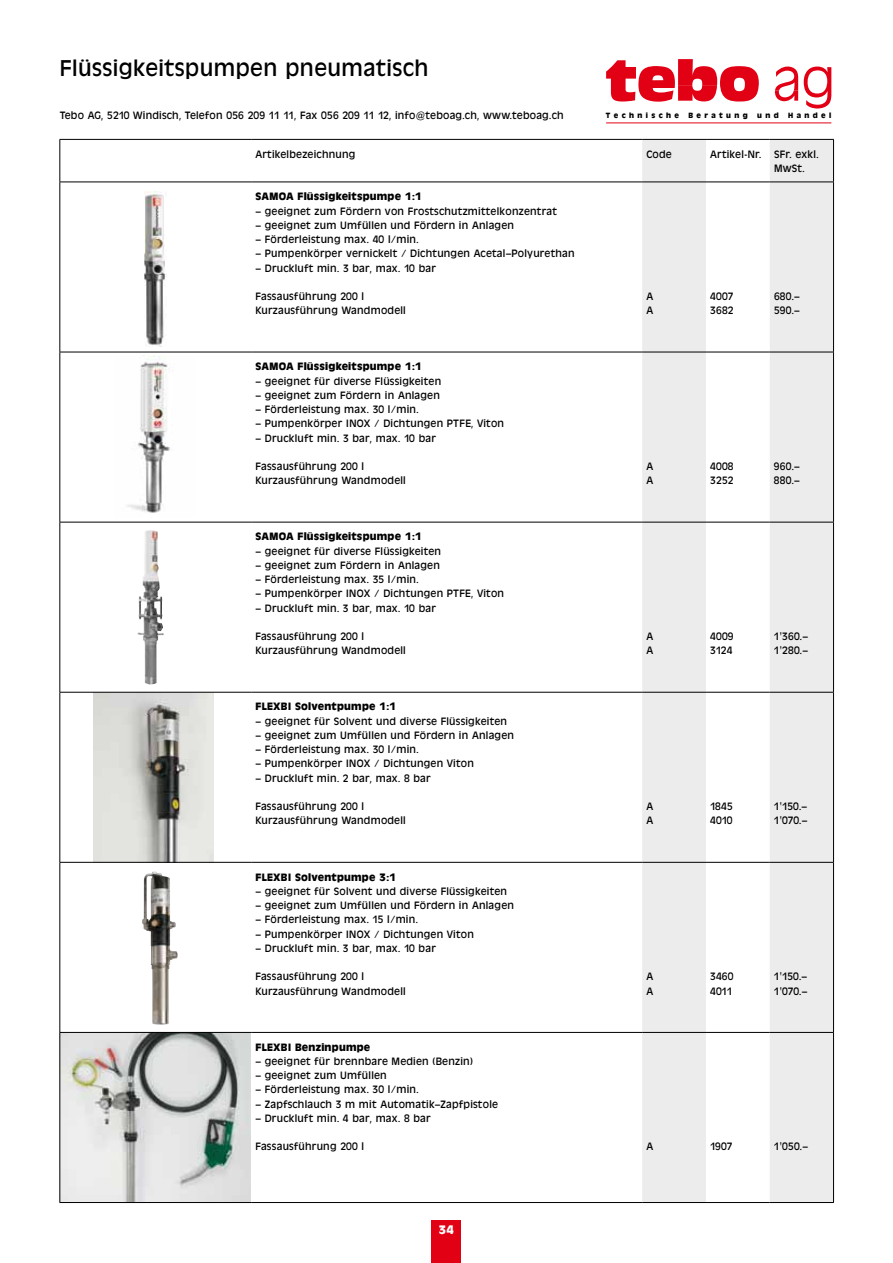
<style>
.page{position:relative;width:893px;height:1263px;background:#fff}
.page>*{position:absolute;margin:0;border:0;box-sizing:border-box;transform-origin:0 0}
.t1{font:22.5px "Antique Olive BQ";letter-spacing:.02em;color:#000}
.t2{font:700 12px "Antique Olive BQ";color:#fff}
.t3{font:10.5px/14.2px "Antique Olive BQ";letter-spacing:.02em;color:#000}
.t4{font:700 10.5px "Antique Olive BQ";letter-spacing:.02em;color:#000}
.t5{font:700 7.5px "Antique Olive BQ";letter-spacing:.455em;color:#000}
</style>
<div class="page">
<div style="left:432px;top:1220px;width:29px;height:43px;background:#e20015"></div>
<svg style="left:804px;top:67px;width:28px;height:42px"></svg>
<svg style="left:775px;top:67px;width:23px;height:34px"></svg>
<svg style="left:606px;top:59px;width:153px;height:43px"></svg>
<hr style="left:606px;top:123px;width:225px;height:1px;background:#e20015">
<img style="left:144px;top:192px;width:22px;height:154px">
<img style="left:61px;top:1033px;width:190px;height:169px">
<img style="left:142px;top:872px;width:36px;height:153px">
<img style="left:94px;top:693px;width:119px;height:169px">
<img style="left:137px;top:531px;width:27px;height:154px">
<img style="left:127px;top:356px;width:43px;height:157px">
<svg style="left:642px;top:140px;width:191px;height:1062px;fill:#ececed"></svg>
<hr style="left:60px;top:140px;width:1px;height:42px;background:#000">
<hr style="left:60px;top:182px;width:191px;height:1px;background:#000">
<hr style="left:60px;top:182px;width:1px;height:170px;background:#000">
<hr style="left:251px;top:182px;width:391px;height:1px;background:#000">
<hr style="left:642px;top:182px;width:64px;height:1px;background:#000">
<hr style="left:706px;top:182px;width:64px;height:1px;background:#000">
<hr style="left:60px;top:352px;width:1px;height:170px;background:#000">
<hr style="left:60px;top:522px;width:191px;height:1px;background:#000">
<hr style="left:60px;top:522px;width:1px;height:170px;background:#000">
<hr style="left:251px;top:522px;width:391px;height:1px;background:#000">
<hr style="left:642px;top:522px;width:64px;height:1px;background:#000">
<hr style="left:706px;top:522px;width:64px;height:1px;background:#000">
<hr style="left:60px;top:692px;width:1px;height:170px;background:#000">
<hr style="left:60px;top:863px;width:1px;height:169px;background:#000">
<hr style="left:60px;top:1033px;width:1px;height:169px;background:#000">
<hr style="left:833px;top:140px;width:1px;height:42px;background:#000">
<hr style="left:770px;top:182px;width:64px;height:1px;background:#000">
<hr style="left:833px;top:182px;width:1px;height:170px;background:#000">
<hr style="left:833px;top:352px;width:1px;height:170px;background:#000">
<hr style="left:770px;top:522px;width:64px;height:1px;background:#000">
<hr style="left:833px;top:522px;width:1px;height:170px;background:#000">
<hr style="left:833px;top:692px;width:1px;height:170px;background:#000">
<hr style="left:833px;top:863px;width:1px;height:169px;background:#000">
<hr style="left:833px;top:1033px;width:1px;height:169px;background:#000">
<hr style="left:60px;top:862px;width:191px;height:1px;background:#000">
<hr style="left:251px;top:862px;width:391px;height:1px;background:#000">
<hr style="left:642px;top:862px;width:64px;height:1px;background:#000">
<hr style="left:706px;top:862px;width:64px;height:1px;background:#000">
<hr style="left:60px;top:1032px;width:191px;height:1px;background:#000">
<hr style="left:251px;top:1032px;width:391px;height:1px;background:#000">
<hr style="left:642px;top:1032px;width:64px;height:1px;background:#000">
<hr style="left:706px;top:1032px;width:64px;height:1px;background:#000">
<hr style="left:60px;top:1202px;width:191px;height:1px;background:#000">
<hr style="left:251px;top:1202px;width:391px;height:1px;background:#000">
<hr style="left:642px;top:1202px;width:64px;height:1px;background:#000">
<hr style="left:706px;top:1202px;width:64px;height:1px;background:#000">
<hr style="left:770px;top:862px;width:64px;height:1px;background:#000">
<hr style="left:770px;top:1032px;width:64px;height:1px;background:#000">
<hr style="left:770px;top:1202px;width:64px;height:1px;background:#000">
<hr style="left:60px;top:352px;width:191px;height:1px;background:#000">
<hr style="left:251px;top:352px;width:391px;height:1px;background:#000">
<hr style="left:642px;top:352px;width:64px;height:1px;background:#000">
<hr style="left:706px;top:352px;width:64px;height:1px;background:#000">
<hr style="left:770px;top:352px;width:64px;height:1px;background:#000">
<hr style="left:60px;top:692px;width:191px;height:1px;background:#000">
<hr style="left:251px;top:692px;width:391px;height:1px;background:#000">
<hr style="left:642px;top:692px;width:64px;height:1px;background:#000">
<hr style="left:706px;top:692px;width:64px;height:1px;background:#000">
<hr style="left:770px;top:692px;width:64px;height:1px;background:#000">
<hr style="left:60px;top:139px;width:191px;height:1px;background:#000">
<hr style="left:251px;top:139px;width:391px;height:1px;background:#000">
<hr style="left:642px;top:139px;width:64px;height:1px;background:#000">
<hr style="left:706px;top:139px;width:64px;height:1px;background:#000">
<hr style="left:770px;top:139px;width:64px;height:1px;background:#000">
<h1 class="t1" style="left:60px;top:57px;width:370px">Flüssigkeitspumpen pneumatisch</h1>
<p class="t3" style="left:60px;top:109px;width:505px">Tebo AG, 5210 Windisch, Telefon 056 209 11 11, Fax 056 209 11 12, info@teboag.ch, www.teboag.ch</p>
<p class="t3" style="left:255px;top:148px;width:102px">Artikelbezeichnung</p>
<p class="t3" style="left:646px;top:148px;width:27px">Code</p>
<p class="t3" style="left:774px;top:148px;width:46px;text-indent:-64px">Artikel-Nr. SFr. exkl.<br>MwSt.</p>
<p class="t4" style="left:255px;top:191px;width:168px">SAMOA Flüssigkeitspumpe 1:1</p>
<p class="t3" style="left:255px;top:204px;width:303px">– geeignet zum Fördern von Frostschutzmittelkonzentrat</p>
<p class="t3" style="left:255px;top:219px;width:260px">– geeignet zum Umfüllen und Fördern in Anlagen</p>
<p class="t3" style="left:255px;top:233px;width:165px">– Förderleistung max. 40 l/min.</p>
<p class="t3" style="left:255px;top:247px;width:321px">– Pumpenkörper vernickelt / Dichtungen Acetal–Polyurethan</p>
<p class="t3" style="left:255px;top:261px;width:182px">– Druckluft min. 3 bar, max. 10 bar</p>
<p class="t3" style="left:255px;top:290px;width:152px">Fassausführung 200 l<br>Kurzausführung Wandmodell</p>
<p class="t3" style="left:646px;top:290px;width:8px">A<br>A</p>
<p class="t3" style="left:710px;top:290px;width:25px">4007<br>3682</p>
<p class="t3" style="left:774px;top:290px;width:27px">680.–<br>590.–</p>
<p class="t5" style="left:606px;top:112px;width:227px">Technische Beratung und Handel</p>
<p class="t4" style="left:255px;top:361px;width:168px">SAMOA Flüssigkeitspumpe 1:1</p>
<p class="t3" style="left:255px;top:374px;width:187px">– geeignet für diverse Flüssigkeiten</p>
<p class="t3" style="left:255px;top:389px;width:186px">– geeignet zum Fördern in Anlagen</p>
<p class="t3" style="left:255px;top:403px;width:165px">– Förderleistung max. 30 l/min.</p>
<p class="t3" style="left:255px;top:417px;width:250px">– Pumpenkörper INOX / Dichtungen PTFE, Viton</p>
<p class="t3" style="left:255px;top:431px;width:182px">– Druckluft min. 3 bar, max. 10 bar</p>
<p class="t3" style="left:255px;top:460px;width:152px">Fassausführung 200 l<br>Kurzausführung Wandmodell</p>
<p class="t3" style="left:646px;top:460px;width:8px">A<br>A</p>
<p class="t3" style="left:710px;top:460px;width:25px">4008<br>3252</p>
<p class="t3" style="left:774px;top:460px;width:27px">960.–<br>880.–</p>
<p class="t4" style="left:255px;top:531px;width:168px">SAMOA Flüssigkeitspumpe 1:1</p>
<p class="t3" style="left:255px;top:544px;width:187px">– geeignet für diverse Flüssigkeiten</p>
<p class="t3" style="left:255px;top:559px;width:186px">– geeignet zum Fördern in Anlagen</p>
<p class="t3" style="left:255px;top:573px;width:165px">– Förderleistung max. 35 l/min.</p>
<p class="t3" style="left:255px;top:587px;width:250px">– Pumpenkörper INOX / Dichtungen PTFE, Viton</p>
<p class="t3" style="left:255px;top:601px;width:182px">– Druckluft min. 3 bar, max. 10 bar</p>
<p class="t3" style="left:255px;top:630px;width:152px">Fassausführung 200 l<br>Kurzausführung Wandmodell</p>
<p class="t3" style="left:646px;top:630px;width:8px">A<br>A</p>
<p class="t3" style="left:710px;top:630px;width:25px">4009<br>3124</p>
<p class="t3" style="left:774px;top:630px;width:36px">1'360.–<br>1'280.–</p>
<p class="t4" style="left:255px;top:701px;width:142px">FLEXBI Solventpumpe 1:1</p>
<p class="t3" style="left:255px;top:714px;width:253px">– geeignet für Solvent und diverse Flüssigkeiten</p>
<p class="t3" style="left:255px;top:729px;width:260px">– geeignet zum Umfüllen und Fördern in Anlagen</p>
<p class="t3" style="left:255px;top:743px;width:165px">– Förderleistung max. 30 l/min.</p>
<p class="t3" style="left:255px;top:757px;width:220px">– Pumpenkörper INOX / Dichtungen Viton</p>
<p class="t3" style="left:255px;top:771px;width:177px">– Druckluft min. 2 bar, max. 8 bar</p>
<p class="t3" style="left:255px;top:800px;width:152px">Fassausführung 200 l<br>Kurzausführung Wandmodell</p>
<p class="t3" style="left:646px;top:800px;width:8px">A<br>A</p>
<p class="t3" style="left:710px;top:800px;width:24px">1845<br>4010</p>
<p class="t3" style="left:774px;top:800px;width:35px">1'150.–<br>1'070.–</p>
<p class="t4" style="left:255px;top:871px;width:142px">FLEXBI Solventpumpe 3:1</p>
<p class="t3" style="left:255px;top:884px;width:253px">– geeignet für Solvent und diverse Flüssigkeiten</p>
<p class="t3" style="left:255px;top:899px;width:260px">– geeignet zum Umfüllen und Fördern in Anlagen</p>
<p class="t3" style="left:255px;top:913px;width:164px">– Förderleistung max. 15 l/min.</p>
<p class="t3" style="left:255px;top:927px;width:220px">– Pumpenkörper INOX / Dichtungen Viton</p>
<p class="t3" style="left:255px;top:941px;width:182px">– Druckluft min. 3 bar, max. 10 bar</p>
<p class="t3" style="left:255px;top:970px;width:152px">Fassausführung 200 l<br>Kurzausführung Wandmodell</p>
<p class="t3" style="left:646px;top:970px;width:8px">A<br>A</p>
<p class="t3" style="left:710px;top:970px;width:25px">3460<br>4011</p>
<p class="t3" style="left:774px;top:970px;width:35px">1'150.–<br>1'070.–</p>
<p class="t4" style="left:255px;top:1041px;width:116px">FLEXBI Benzinpumpe</p>
<p class="t3" style="left:255px;top:1055px;width:219px">– geeignet für brennbare Medien (Benzin)</p>
<p class="t3" style="left:255px;top:1069px;width:133px">– geeignet zum Umfüllen</p>
<p class="t3" style="left:255px;top:1083px;width:165px">– Förderleistung max. 30 l/min.</p>
<p class="t3" style="left:255px;top:1097px;width:244px">– Zapfschlauch 3 m mit Automatik–Zapfpistole</p>
<p class="t3" style="left:255px;top:1112px;width:177px">– Druckluft min. 4 bar, max. 8 bar</p>
<p class="t3" style="left:255px;top:1140px;width:110px">Fassausführung 200 l</p>
<p class="t3" style="left:646px;top:1140px;width:8px">A</p>
<p class="t3" style="left:710px;top:1140px;width:24px">1907</p>
<p class="t3" style="left:774px;top:1140px;width:36px">1'050.–</p>
<p class="t2" style="left:439px;top:1223px;width:16px">34</p>
</div>
